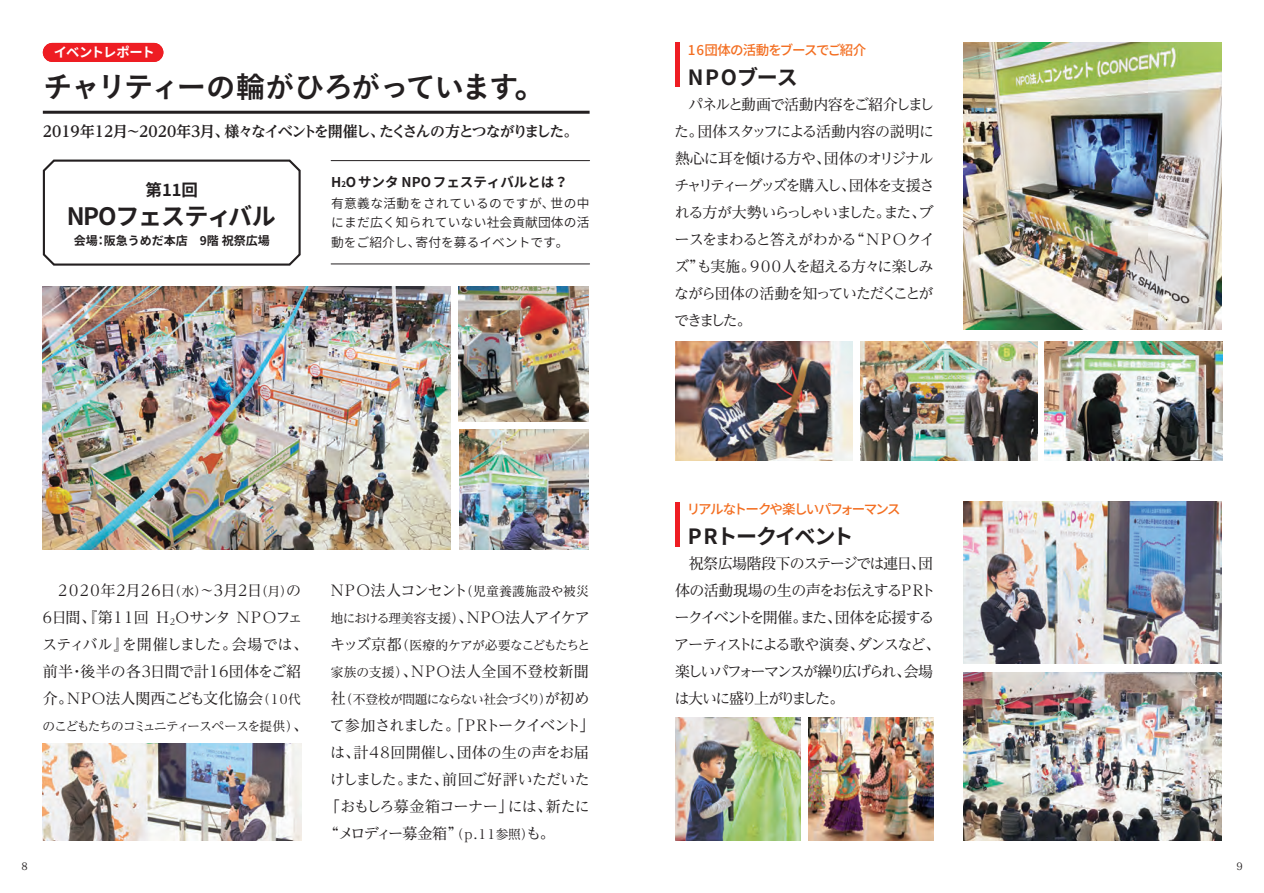
<style>
.page{position:relative;width:1264px;height:893px;background:#fff}
.page>*{position:absolute;margin:0;border:0;box-sizing:border-box;transform-origin:0 0}
.t1{font:30px "Koburina Go Std W6";letter-spacing:-.06em;color:#231f20}
.t2{font:700 24px "Source Han Sans JP";letter-spacing:-.05em;color:#231f20}
.t3{font:700 21px "Source Han Sans JP";letter-spacing:-.06em;color:#231f20}
.t4{font:700 16.5px "Source Han Sans JP";color:#231f20}
.t5{font:15px/27px "Reim Pro";letter-spacing:-.065em;color:#231f20;text-align:justify}
.t6{font:15px/27px "Reim Pro";letter-spacing:-.1em;color:#231f20}
.t7{font:15px/27px "Reim Pro";letter-spacing:-.015em;color:#231f20}
.t8{font:700 15px "UD Reimin Pro";letter-spacing:-.07em;color:#231f20}
.t9{font:15px "Reim Pro";letter-spacing:-.09em;color:#231f20}
.t10{font:15px "Reim Pro";letter-spacing:-.13em;color:#231f20}
.t11{font:15px "Reim Pro";letter-spacing:.025em;color:#231f20}
.t12{font:15px "Reim Pro";letter-spacing:-.005em;color:#231f20}
.t13{font:15px "Reim Pro";letter-spacing:-.045em;color:#231f20}
.t14{font:15px "Reim Pro";letter-spacing:-.04em;color:#231f20}
.t15{font:700 13.5px "Source Han Sans JP";color:#231f20}
.t16{font:500 13.5px "Source Han Sans JP";letter-spacing:-.13em;color:#f36e21}
.t17{font:500 13.5px "Source Han Sans JP";letter-spacing:-.06em;color:#f36e21}
.t18{font:700 13.35px "Source Han Sans JP";letter-spacing:-.06em;color:#fff}
.t19{font:12.75px/27px "Reim Pro";letter-spacing:-.065em;color:#231f20}
.t20{font:12.75px/19.5px "Source Han Sans JP";letter-spacing:.01em;color:#231f20;text-align:justify}
.t21{font:12.75px "Reim Pro";letter-spacing:-.085em;color:#231f20}
.t22{font:700 12px "Source Han Sans JP";color:#231f20}
.t23{font:10.35px "Koz Min Pr 6 N";color:#231f20}
.s1{font-size:7.8px}
.s2{font-size:12.75px}
.s3{font-size:15px}
</style>
<div class="page">
<div style="left:43px;top:43px;width:120px;height:19px;background:#ee1d23;border-radius:10px"></div>
<hr style="left:43px;top:111px;width:546px;height:3px;background:#231f20">
<div style="left:43px;top:160px;width:257px;height:106px;border:2px solid #231f20;border-radius:10px"></div>
<hr style="left:331px;top:160px;width:258px;height:1px;background:#231f20">
<hr style="left:331px;top:264px;width:258px;height:1px;background:#231f20">
<img style="left:43px;top:287px;width:407px;height:263px">
<img style="left:43px;top:743px;width:258px;height:98px">
<hr style="left:675px;top:502px;width:4px;height:44px;background:#ee1d23">
<img style="left:459px;top:430px;width:129px;height:120px">
<img style="left:1044px;top:342px;width:177px;height:119px">
<img style="left:963px;top:672px;width:258px;height:169px">
<img style="left:459px;top:287px;width:129px;height:135px">
<img style="left:963px;top:43px;width:258px;height:287px">
<img style="left:808px;top:718px;width:125px;height:123px">
<img style="left:675px;top:718px;width:125px;height:123px">
<img style="left:675px;top:342px;width:177px;height:119px">
<img style="left:963px;top:502px;width:258px;height:162px">
<img style="left:860px;top:342px;width:177px;height:119px">
<hr style="left:675px;top:43px;width:4px;height:44px;background:#ee1d23">
<p class="t18" style="left:54px;top:45px;width:102px">イベントレポート</p>
<h1 class="t1" style="left:43px;top:63px;width:503px">チャリティーの輪がひろがっています。</h1>
<p class="t8" style="left:43px;top:119px;width:537px">2019年12月～2020年3月、様々なイベントを開催し、たくさんの方とつながりました。</p>
<p class="t4" style="left:145px;top:181px;width:54px">第11回</p>
<h2 class="t2" style="left:67px;top:203px;width:210px">NPOフェスティバル</h2>
<p class="t22" style="left:74px;top:234px;width:197px">会場：阪急うめだ本店　9階祝祭広場</p>
<p class="t15" style="left:331px;top:175px;width:238px">H<span class="s1">2</span>Oサンタ NPOフェスティバルとは？</p>
<p class="t20" style="left:331px;top:193px;width:260px">有意義な活動をされているのですが、世の中にまだ広く知られていない社会貢献団体の活動をご紹介し、寄付を募るイベントです。</p>
<p class="t7" style="left:42px;top:577px;width:267px">　2020年2月26日<span class="s2">（水）</span>～3月2日<span class="s2">（月）</span>の<br>6日間、『第11回 H<sub>２</sub>Oサンタ NPOフェスティバル』を開催しました。会場では、前半・後半の各３日間で計１６団体をご紹介。ＮＰＯ法人関西こども文化協会<span class="s2">（10代</span></p>
<p class="t21" style="left:43px;top:715px;width:267px">のこどもたちのコミュニティースペースを提供）<span class="s3">、</span></p>
<p class="t9" style="left:330px;top:578px;width:261px">ＮＰＯ法人コンセント<span class="s2">（児童養護施設や被災</span></p>
<p class="t19" style="left:330px;top:604px;width:261px">地における理美容支援）<span class="s3">、ＮＰＯ法人アイケアキッズ京都</span>（医療的ケアが必要なこどもたちと</p>
<p class="t11" style="left:331px;top:659px;width:259px"><span class="s2">家族の支援）</span>、ＮＰＯ法人全国不登校新聞</p>
<p class="t19" style="left:331px;top:685px;width:260px"><span class="s3">社</span>（不登校が問題にならない社会づくり）<span class="s3">が初め</span></p>
<p class="t5" style="left:330px;top:712px;width:266px">て参加されました。「ＰＲトークイベント」</p>
<p class="t12" style="left:330px;top:740px;width:260px">は、計48回開催し、団体の生の声をお届</p>
<p class="t13" style="left:330px;top:767px;width:261px">けしました。また、前回ご好評いただいた</p>
<p class="t14" style="left:325px;top:794px;width:266px">「おもしろ募金箱コーナー」には、新たに</p>
<p class="t10" style="left:324px;top:821px;width:232px">“メロディー募金箱”<span class="s2">（p.11参照）</span>も。</p>
<p class="t17" style="left:687px;top:43px;width:180px">16団体の活動をブースでご紹介</p>
<h3 class="t3" style="left:687px;top:66px;width:111px">NPOブース</h3>
<p class="t5" style="left:674px;top:91px;width:262px;text-indent:14px">パネルと動画で活動内容をご紹介しました。団体スタッフによる活動内容の説明に熱心に耳を傾ける方や、団体のオリジナルチャリティーグッズを購入し、団体を支援される方が大勢いらっしゃいました。また、ブースをまわると答えがわかる“ N P Oクイズ”も実施。9 0 0人を超える方々に楽しみながら団体の活動を知っていただくことができました。</p>
<p class="t16" style="left:686px;top:502px;width:215px">リアルなトークや楽しいパフォーマンス</p>
<h3 class="t3" style="left:687px;top:525px;width:167px">PRトークイベント</h3>
<p class="t6" style="left:674px;top:550px;width:267px;text-indent:15px">祝祭広場階段下のステージでは連日、団体の活動現場の生の声をお伝えするPRトークイベントを開催。また、団体を応援するアーティストによる歌や演奏、ダンスなど、楽しいパフォーマンスが繰り広げられ、会場は大いに盛り上がりました。</p>
<p class="t23" style="left:22px;top:860px;width:8px">8</p>
<p class="t23" style="left:1236px;top:860px;width:8px">9</p>
</div>
